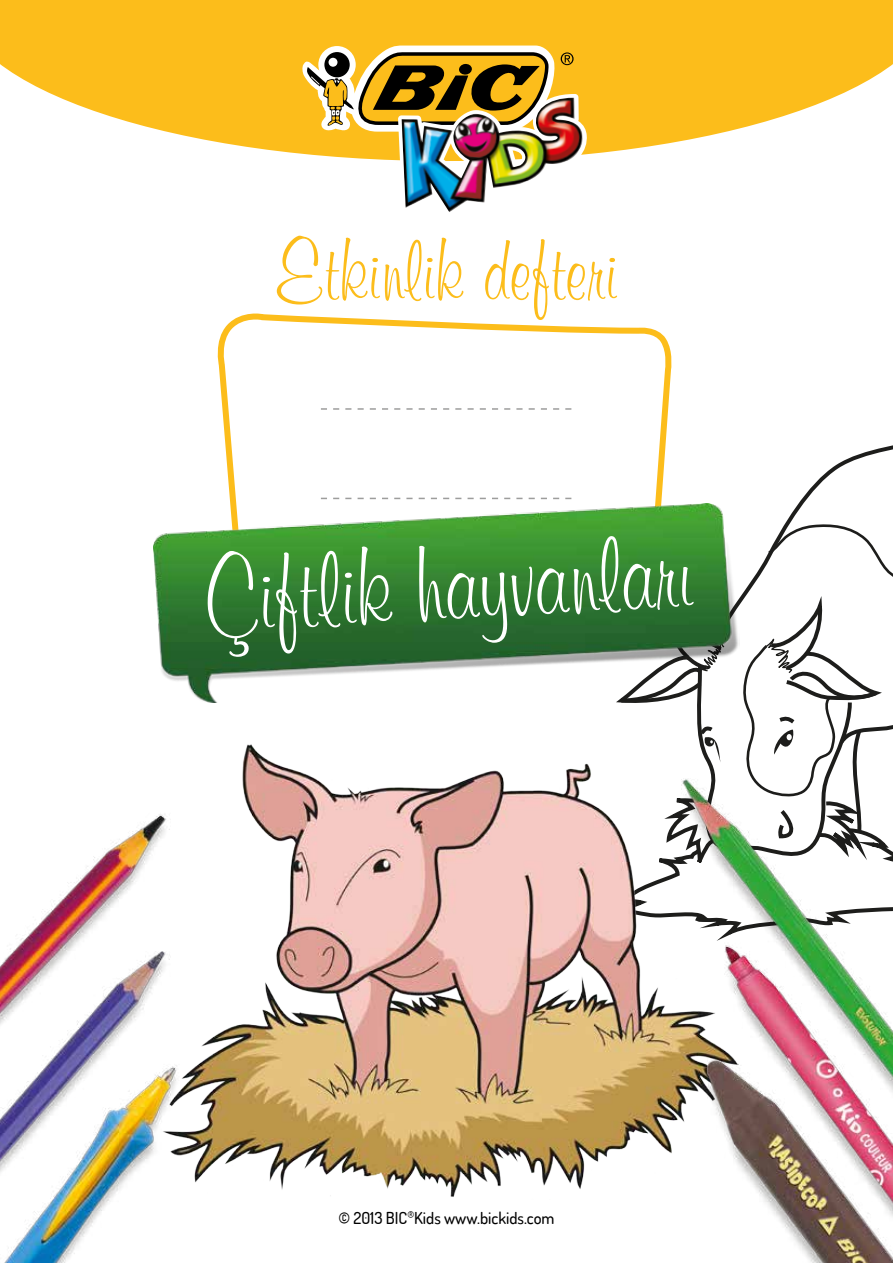
<style>
.page{position:relative;width:893px;height:1263px;background:#fff}
.page>*{position:absolute;margin:0;border:0;box-sizing:border-box;transform-origin:0 0}
.t1{font:112.5px "Murray Hill BT";color:#fff}
.t2{font:90px "Murray Hill BT";color:#fcbd1b}
.t3{font:500 16.5px "Dosis";color:#000}
</style>
<div class="page">
<svg style="left:0;top:0;width:893px;height:155px;fill:#fcbd1b"></svg>
<svg style="left:217px;top:313px;width:455px;height:191px"></svg>
<svg style="left:321px;top:408px;width:250px;height:2px"></svg>
<svg style="left:302px;top:46px;width:285px;height:115px"></svg>
<img style="left:402px;top:98px;width:182px;height:114px">
<svg style="left:321px;top:432px;width:571px;height:347px"></svg>
<img style="left:242px;top:742px;width:496px;height:37px">
<img style="left:154px;top:504px;width:585px;height:198px">
<img style="left:0;top:779px;width:893px;height:484px">
<h2 class="t2" style="left:275px;top:219px;width:344px">Etkinlik defteri</h2>
<h1 class="t1" style="left:199px;top:531px;width:493px;rotate:-3deg">Çiftlik hayvanları</h1>
<p class="t3" style="left:338px;top:1207px;width:218px">© 2013 BIC<sup>®</sup>Kids www.bickids.com</p>
</div>
